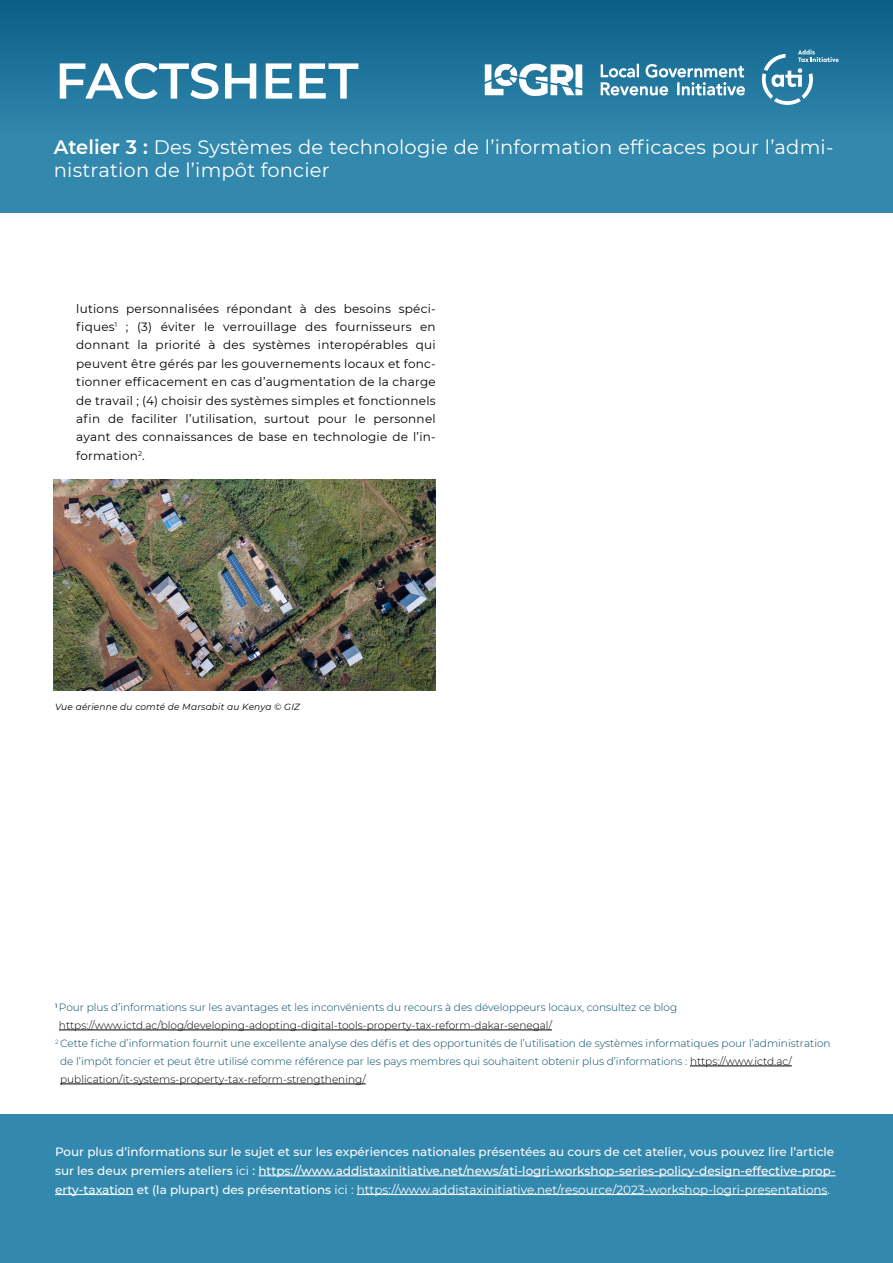
<style>
.page{position:relative;width:893px;height:1263px;background:#fff}
.page>*{position:absolute;margin:0;border:0;box-sizing:border-box;transform-origin:0 0}
.t1{font:600 50.25px "Montserrat";letter-spacing:-.005em;color:#fff}
.t2{font:19.5px/23.4px "Montserrat";letter-spacing:.01em;color:#fff}
.t3{font:12px/18.3px "Montserrat";letter-spacing:.02em;color:#000;text-align:justify}
.t4{font:500 12px/18.8px "Montserrat";color:#fff}
.t5{font:300 10.5px "Montserrat";color:#004763}
.t6{font:300 10.5px "Montserrat";color:#000}
.t7{font:italic 9px "Montserrat";letter-spacing:.02em;color:#000}
.s1{font-weight:600}
.s2{color:#000}
.s3{font-weight:400}
</style>
<div class="page">
<div style="left:0;top:0;width:893px;height:213px;background:linear-gradient(to bottom,#0f648b,#3b91b6)"></div>
<svg style="left:485px;top:64px;width:97px;height:32px"></svg>
<svg style="left:601px;top:64px;width:144px;height:32px"></svg>
<svg style="left:760px;top:49px;width:79px;height:57px;background:#478dad"></svg>
<div style="left:0;top:1114px;width:893px;height:149px;background:#3288ad"></div>
<hr style="left:59px;top:1030px;width:493px;height:1px;background:#000">
<hr style="left:690px;top:1066px;width:102px;height:1px;background:#000">
<hr style="left:60px;top:1084px;width:306px;height:1px;background:#000">
<img style="left:54px;top:479px;width:382px;height:211px">
<hr style="left:258px;top:1175px;width:578px;height:1px;background:#fff">
<hr style="left:55px;top:1194px;width:79px;height:1px;background:#fff">
<hr style="left:357px;top:1194px;width:470px;height:1px;background:#fff">
<h1 class="t1" style="left:55px;top:45px;width:305px">FACTSHEET</h1>
<h2 class="t2" style="left:54px;top:135px;width:781px"><span class="s1">Atelier 3 :</span> Des Systèmes de technologie de l’information efficaces pour l’admi&shy;nistration de l’impôt foncier</h2>
<p class="t3" style="left:76px;top:299px;width:361px">lutions personnalisées répondant à des besoins spéci&shy;fiques<sup>1</sup> ; (3) éviter le verrouillage des fournisseurs en donnant la priorité à des systèmes interopérables qui peuvent être gérés par les gouvernements locaux et fonc&shy;tionner efficacement en cas d’augmentation de la charge de travail ; (4) choisir des systèmes simples et fonctionnels afin de faciliter l’utilisation, surtout pour le personnel ayant des connaissances de base en technologie de l’in&shy;formation<sup>2</sup>.</p>
<p class="t7" style="left:55px;top:700px;width:246px">Vue aérienne du comté de Marsabit au Kenya © GIZ</p>
<p class="t5" style="left:55px;top:1000px;width:624px"><sup>1</sup> Pour plus d’informations sur les avantages et les inconvénients du recours à des développeurs locaux, consultez ce blog</p>
<p class="t6" style="left:59px;top:1018px;width:495px">https://www.ictd.ac/blog/developing-adopting-digital-tools-property-tax-reform-dakar-senegal/</p>
<p class="t5" style="left:55px;top:1036px;width:777px"><sup>2</sup> Cette fiche d’information fournit une excellente analyse des défis et des opportunités de l’utilisation de systèmes informatiques pour l’administration</p>
<p class="t5" style="left:60px;top:1054px;width:733px">de l’impôt foncier et peut être utilisé comme référence par les pays membres qui souhaitent obtenir plus d’informations : <span class="s2">https://www.ictd.ac/</span></p>
<p class="t6" style="left:60px;top:1072px;width:307px">publication/it-systems-property-tax-reform-strengthening/</p>
<p class="t4" style="left:55px;top:1142px;width:782px">Pour plus d’informations sur le sujet et sur les expériences nationales présentées au cours de cet atelier, vous pouvez lire l’article sur les deux premiers ateliers <span class="s3">ici</span> : https://www.addistaxinitiative.net/news/ati-logri-workshop-series-policy-design-effective-prop&shy;erty-taxation et (la plupart) des présentations <span class="s3">ici : https://www.addistaxinitiative.net/resource/2023-workshop-logri-presentations.</span></p>
</div>
